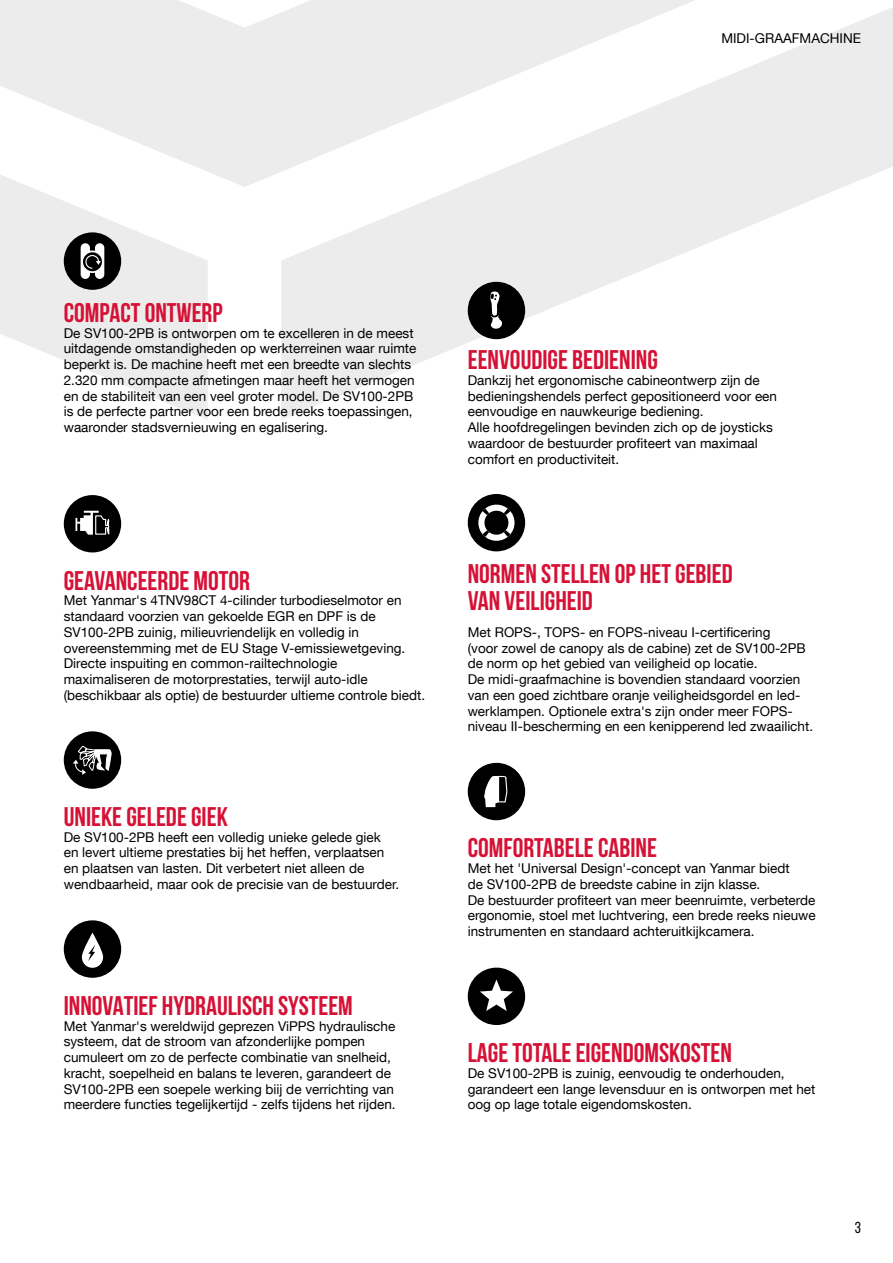
<style>
.page{position:relative;width:893px;height:1263px;background:#fff}
.page>*{position:absolute;margin:0;border:0;box-sizing:border-box;transform-origin:0 0}
.t1{font:700 27px/27px "Bebas Neue";color:#d61136}
.t2{font:15.9px "Bebas Neue";color:#000}
.t3{font:13.5px/15.8px "Helvetica Neue LT Com";color:#000}
</style>
<div class="page">
<svg style="left:281px;top:7px;width:612px;height:413px"></svg>
<svg style="left:0;top:0;width:696px;height:187px;fill:#ececec"></svg>
<svg style="left:0;top:174px;width:208px;height:246px;fill:#ececec"></svg>
<div style="left:64px;top:495px;width:57px;height:57px;background:#000;border-radius:50%"></div>
<svg style="left:76px;top:511px;width:34px;height:24px"></svg>
<div style="left:468px;top:763px;width:57px;height:57px;background:#000;border-radius:50%"></div>
<svg style="left:484px;top:776px;width:23px;height:31px"></svg>
<div style="left:468px;top:968px;width:57px;height:57px;background:#000;border-radius:50%"></div>
<svg style="left:480px;top:979px;width:33px;height:32px"></svg>
<div style="left:64px;top:920px;width:57px;height:58px;background:#000;border-radius:50%"></div>
<svg style="left:82px;top:932px;width:21px;height:36px"></svg>
<div style="left:468px;top:494px;width:57px;height:57px;background:#000;border-radius:50%"></div>
<svg style="left:478px;top:504px;width:37px;height:37px"></svg>
<div style="left:468px;top:282px;width:57px;height:57px;background:#000;border-radius:50%"></div>
<svg style="left:490px;top:292px;width:12px;height:37px"></svg>
<div style="left:64px;top:731px;width:57px;height:58px;background:#000;border-radius:50%"></div>
<svg style="left:73px;top:745px;width:39px;height:30px"></svg>
<div style="left:64px;top:232px;width:57px;height:58px;background:#000;border-radius:50%"></div>
<svg style="left:81px;top:243px;width:23px;height:36px"></svg>
<p class="t3" style="left:721px;top:30px;width:141px">MIDI-GRAAFMACHINE</p>
<h1 class="t1" style="left:64px;top:299px;width:161px">COMPACT ONTWERP</h1>
<p class="t3" style="left:64px;top:325px;width:354px">De SV100-2PB is ontworpen om te excelleren in de meest uitdagende omstandigheden op werkterreinen waar ruimte beperkt is. De machine heeft met een breedte van slechts 2.320 mm compacte afmetingen maar heeft het vermogen en de stabiliteit van een veel groter model. De SV100-2PB is de perfecte partner voor een brede reeks toepassingen, waaronder stadsvernieuwing en egalisering.</p>
<h1 class="t1" style="left:64px;top:566px;width:188px">GEAVANCEERDE MOTOR</h1>
<p class="t3" style="left:64px;top:592px;width:363px">Met Yanmar's 4TNV98CT 4-cilinder turbodieselmotor en standaard voorzien van gekoelde EGR en DPF is de SV100-2PB zuinig, milieuvriendelijk en volledig in overeenstemming met de EU Stage V-emissiewetgeving.<br>Directe inspuiting en common-railtechnologie maximaliseren de motorprestaties, terwijl auto-idle (beschikbaar als optie) de bestuurder ultieme controle biedt.</p>
<h1 class="t1" style="left:64px;top:803px;width:166px">UNIEKE GELEDE GIEK</h1>
<p class="t3" style="left:64px;top:829px;width:337px">De SV100-2PB heeft een volledig unieke gelede giek<br>en levert ultieme prestaties bij het heffen, verplaatsen en plaatsen van lasten. Dit verbetert niet alleen de wendbaarheid, maar ook de precisie van de bestuurder.</p>
<h1 class="t1" style="left:64px;top:992px;width:291px">INNOVATIEF HYDRAULISCH SYSTEEM</h1>
<p class="t3" style="left:64px;top:1018px;width:333px">Met Yanmar's wereldwijd geprezen ViPPS hydraulische systeem, dat de stroom van afzonderlijke pompen cumuleert om zo de perfecte combinatie van snelheid, kracht, soepelheid en balans te leveren, garandeert de SV100-2PB een soepele werking biij de verrichting van meerdere functies tegelijkertijd - zelfs tijdens het rijden.</p>
<h1 class="t1" style="left:468px;top:346px;width:192px">EENVOUDIGE BEDIENING</h1>
<p class="t3" style="left:468px;top:372px;width:311px">Dankzij het ergonomische cabineontwerp zijn de bedieningshendels perfect gepositioneerd voor een eenvoudige en nauwkeurige bediening.<br>Alle hoofdregelingen bevinden zich op de joysticks waardoor de bestuurder profiteert van maximaal comfort en productiviteit.</p>
<h1 class="t1" style="left:468px;top:560px;width:266px">NORMEN STELLEN OP HET GEBIED<br>VAN VEILIGHEID</h1>
<p class="t3" style="left:468px;top:624px;width:347px">Met ROPS-, TOPS- en FOPS-niveau I-certificering<br>(voor zowel de canopy als de cabine) zet de SV100-2PB de norm op het gebied van veiligheid op locatie.<br>De midi-graafmachine is bovendien standaard voorzien van een goed zichtbare oranje veiligheidsgordel en led&shy;werklampen. Optionele extra's zijn onder meer FOPS&shy;niveau II-bescherming en een kenipperend led zwaailicht.</p>
<h1 class="t1" style="left:468px;top:834px;width:191px">COMFORTABELE CABINE</h1>
<p class="t3" style="left:468px;top:860px;width:349px">Met het 'Universal Design'-concept van Yanmar biedt<br>de SV100-2PB de breedste cabine in zijn klasse.<br>De bestuurder profiteert van meer beenruimte, verbeterde ergonomie, stoel met luchtvering, een brede reeks nieuwe instrumenten en standaard achteruitkijkcamera.</p>
<h1 class="t1" style="left:468px;top:1039px;width:266px">LAGE TOTALE EIGENDOMSKOSTEN</h1>
<p class="t3" style="left:468px;top:1065px;width:349px">De SV100-2PB is zuinig, eenvoudig te onderhouden, garandeert een lange levensduur en is ontworpen met het oog op lage totale eigendomskosten.</p>
<p class="t2" style="left:855px;top:1219px;width:8px">3</p>
</div>
